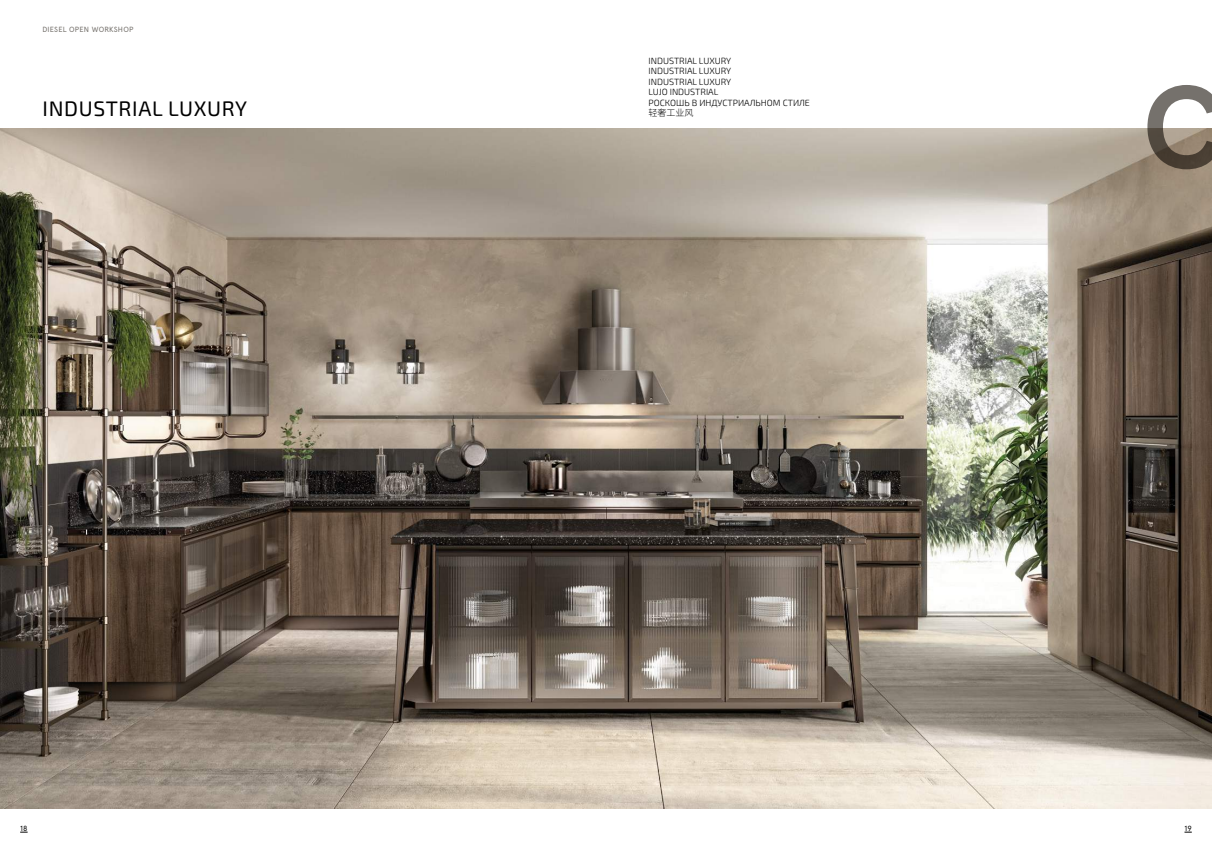
<style>
.page{position:relative;width:1212px;height:851px;background:#fff}
.page>*{position:absolute;margin:0;border:0;box-sizing:border-box;transform-origin:0 0}
.t1{font:700 117.75px "Apercu Pro";color:#75716c}
.t2{font:21px "Exo 2.0";letter-spacing:.03em;color:#000}
.t3{font:300 9px/10.5px "Exo 2.0";color:#000}
.t4{font:300 9px "Source Han Sans CN";color:#000}
.t5{font:7.5px "Apercu Pro";letter-spacing:.02em;color:#75716c}
.t6{font:7.5px "Apercu Pro";color:#000}
</style>
<div class="page">
<img style="left:0;top:129px;width:1212px;height:679px">
<p class="t5" style="left:43px;top:23px;width:92px">DIESEL OPEN WORKSHOP</p>
<h2 class="t2" style="left:43px;top:97px;width:206px">INDUSTRIAL LUXURY</h2>
<p class="t3" style="left:648px;top:56px;width:163px">INDUSTRIAL LUXURY<br>INDUSTRIAL LUXURY<br>INDUSTRIAL LUXURY<br>LUJO INDUSTRIAL<br>РОСКОШЬ В ИНДУСТРИАЛЬНОМ СТИЛЕ</p>
<p class="t4" style="left:648px;top:108px;width:46px">轻奢工业风</p>
<h1 class="t1" style="left:1142px;top:38px;width:84px">C</h1>
<p class="t6" style="left:20px;top:823px;width:9px">18</p>
<p class="t6" style="left:1184px;top:823px;width:9px">19</p>
</div>
